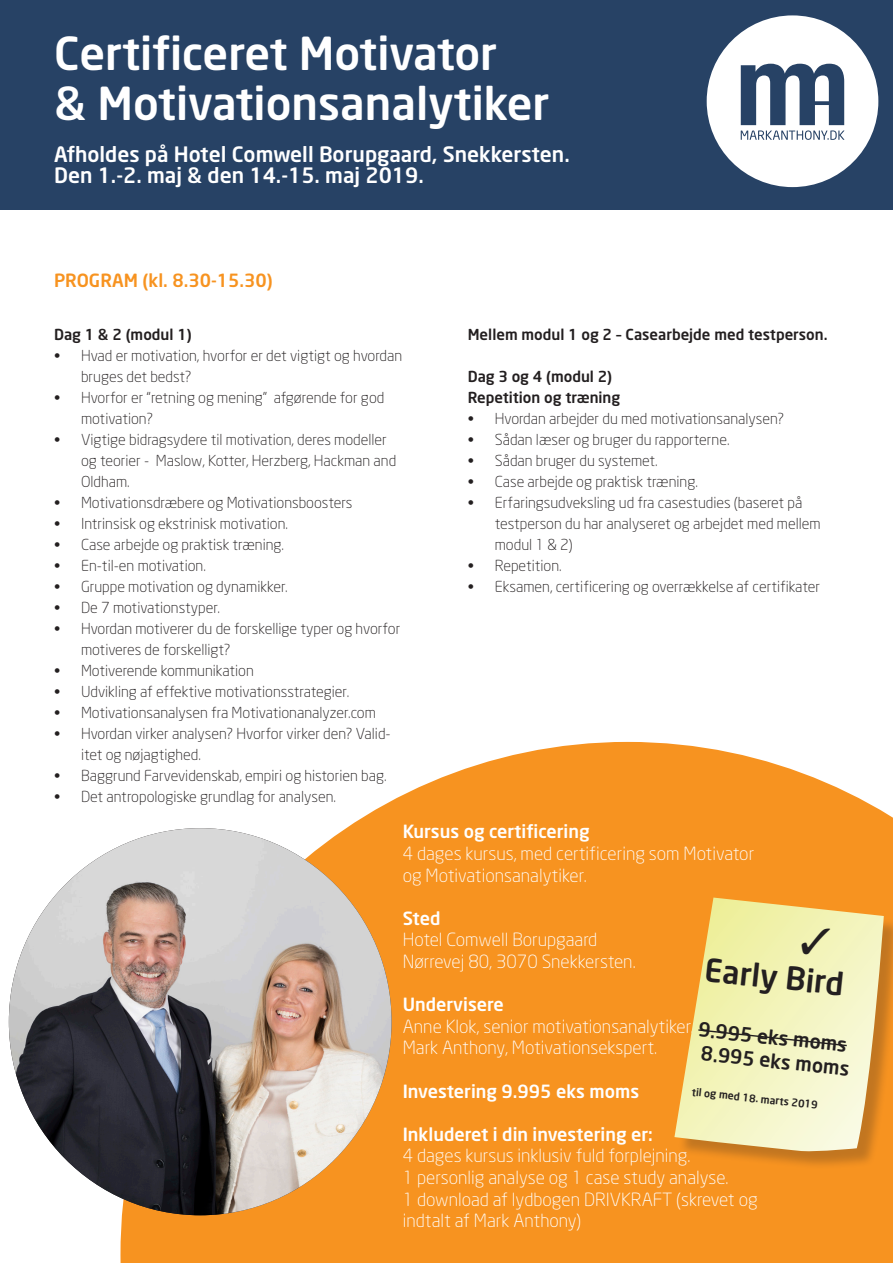
<style>
.page{position:relative;width:893px;height:1263px;background:#fff}
.page>*{position:absolute;margin:0;border:0;box-sizing:border-box;transform-origin:0 0}
.t1{font:500 45px/50.2px "Neo Sans";color:#fff}
.t2{font:500 31.5px "Neo Sans";color:#231f20}
.t3{font:500 21px "Neo Sans";color:#fff}
.t4{font:500 19.5px "Neo Sans";color:#231f20}
.t5{font:300 18px/21.6px "Neo Sans";color:#fff}
.t6{font:500 18px "Neo Sans";color:#fff}
.t7{font:500 18px "Neo Sans";color:#f79320}
.t8{font:300 15px/21px "Neo Sans";color:#231f20}
.t9{font:500 15px "Neo Sans";color:#231f20}
.t10{font:500 10.5px "Neo Sans";color:#231f20}
.s1{font-weight:500}
</style>
<div class="page">
<svg style="left:120px;top:742px;width:773px;height:521px;fill:#f79320"></svg>
<div style="left:0;top:0;width:893px;height:209px;background:#274265"></div>
<svg style="left:707px;top:15px;width:171px;height:172px"></svg>
<img style="left:9px;top:828px;width:383px;height:387px">
<div style="left:677px;top:900px;width:216px;height:270px;background:#231f20;opacity:.25"></div>
<svg style="left:674px;top:897px;width:210px;height:255px"></svg>
<svg style="left:697px;top:1028px;width:151px;height:19px"></svg>
<svg style="left:801px;top:925px;width:29px;height:31px"></svg>
<p class="t1" style="left:54px;top:27px;width:497px">Certificeret Motivator<br>&amp; Motivationsanalytiker</p>
<p class="t3" style="left:54px;top:141px;width:517px">Afholdes på Hotel Comwell Borupgaard, Snekkersten.</p>
<p class="t3" style="left:54px;top:162px;width:371px">Den 1.-2. maj &amp; den 14.-15. maj 2019.</p>
<p class="t7" style="left:54px;top:269px;width:220px">PROGRAM (kl. 8.30-15.30)</p>
<p class="t9" style="left:54px;top:325px;width:139px">Dag 1 &amp; 2 (modul 1)</p>
<p class="t8" style="left:81px;top:345px;width:323px;text-indent:-27px">• Hvad er motivation, hvorfor er det vigtigt og hvordan bruges det bedst?</p>
<p class="t8" style="left:81px;top:387px;width:305px;text-indent:-27px">• Hvorfor er “retning og mening” afgørende for god motivation?</p>
<p class="t8" style="left:81px;top:429px;width:317px;text-indent:-27px">• Vigtige bidragsydere til motivation, deres modeller og teorier - Maslow, Kotter, Herzberg, Hackman and<br>Oldham.</p>
<p class="t8" style="left:54px;top:492px;width:300px">• Motivationsdræbere og Motivationsboosters</p>
<p class="t8" style="left:54px;top:513px;width:235px">• Intrinsisk og ekstrinisk motivation.</p>
<p class="t8" style="left:54px;top:534px;width:232px">• Case arbejde og praktisk træning.</p>
<p class="t8" style="left:54px;top:555px;width:153px">• En-til-en motivation.</p>
<p class="t8" style="left:54px;top:576px;width:235px">• Gruppe motivation og dynamikker.</p>
<p class="t8" style="left:54px;top:597px;width:168px">• De 7 motivationstyper.</p>
<p class="t8" style="left:81px;top:618px;width:321px;text-indent:-27px">• Hvordan motiverer du de forskellige typer og hvorfor motiveres de forskelligt?</p>
<p class="t8" style="left:54px;top:660px;width:201px">• Motiverende kommunikation</p>
<p class="t8" style="left:54px;top:681px;width:297px">• Udvikling af effektive motivationsstrategier.</p>
<p class="t8" style="left:54px;top:702px;width:323px">• Motivationsanalysen fra Motivationanalyzer.com</p>
<p class="t8" style="left:81px;top:723px;width:311px;text-indent:-27px">• Hvordan virker analysen? Hvorfor virker den? Valid&shy;itet og nøjagtighed.</p>
<p class="t8" style="left:54px;top:765px;width:334px">• Baggrund Farvevidenskab, empiri og historien bag.</p>
<p class="t8" style="left:54px;top:786px;width:284px">• Det antropologiske grundlag for analysen.</p>
<p class="t9" style="left:468px;top:325px;width:361px">Mellem modul 1 og 2 – Casearbejde med testperson.</p>
<p class="t9" style="left:468px;top:367px;width:146px">Dag 3 og 4 (modul 2)</p>
<p class="t9" style="left:468px;top:388px;width:154px">Repetition og træning</p>
<p class="t8" style="left:468px;top:408px;width:318px">• Hvordan arbejder du med motivationsanalysen?</p>
<p class="t8" style="left:468px;top:429px;width:263px">• Sådan læser og bruger du rapporterne.</p>
<p class="t8" style="left:468px;top:450px;width:192px">• Sådan bruger du systemet.</p>
<p class="t8" style="left:468px;top:471px;width:232px">• Case arbejde og praktisk træning.</p>
<p class="t8" style="left:495px;top:492px;width:327px;text-indent:-27px">• Erfaringsudveksling ud fra casestudies (baseret på testperson du har analyseret og arbejdet med mellem modul 1 &amp; 2)</p>
<p class="t8" style="left:468px;top:555px;width:95px">• Repetition.</p>
<p class="t8" style="left:468px;top:576px;width:354px">• Eksamen, certificering og overrækkelse af certifikater</p>
<p class="t6" style="left:403px;top:820px;width:188px">Kursus og certificering</p>
<p class="t5" style="left:403px;top:842px;width:353px">4 dages kursus, med certificering som Motivator og Motivationsanalytiker.</p>
<p class="t5" style="left:403px;top:907px;width:196px"><span class="s1">Sted<br></span>Hotel Comwell Borupgaard</p>
<p class="t5" style="left:403px;top:950px;width:234px">Nørrevej 80, 3070 Snekkersten.</p>
<p class="t5" style="left:403px;top:994px;width:293px"><span class="s1">Undervisere<br></span>Anne Klok, senior motivationsanalytiker.</p>
<p class="t5" style="left:403px;top:1037px;width:256px">Mark Anthony, Motivationsekspert.</p>
<p class="t6" style="left:403px;top:1079px;width:238px">Investering 9.995 eks moms</p>
<p class="t6" style="left:403px;top:1123px;width:252px">Inkluderet i din investering er:</p>
<p class="t5" style="left:403px;top:1145px;width:289px">4 dages kursus inklusiv fuld forplejning.</p>
<p class="t5" style="left:403px;top:1166px;width:327px">1 personlig analyse og 1 case study analyse.</p>
<p class="t5" style="left:403px;top:1188px;width:356px">1 download af lydbogen DRIVKRAFT (skrevet og indtalt af Mark Anthony)</p>
<p class="t2" style="left:707px;top:949px;width:141px;rotate:6deg">Early Bird</p>
<p class="t4" style="left:700px;top:1017px;width:151px;rotate:6deg">9.995 eks moms</p>
<p class="t4" style="left:702px;top:1041px;width:151px;rotate:6deg">8.995 eks moms</p>
<p class="t10" style="left:693px;top:1085px;width:128px;rotate:6deg">til og med 18. marts 2019</p>
</div>
